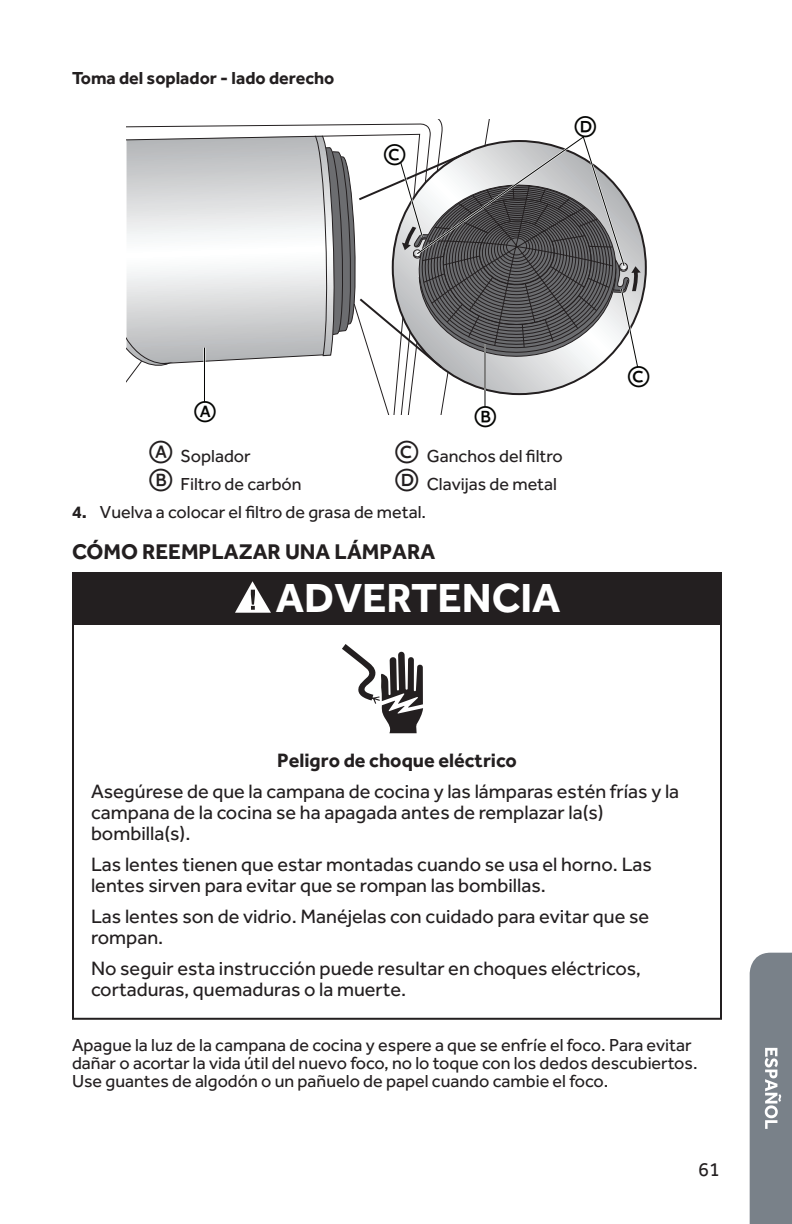
<style>
.page{position:relative;width:792px;height:1224px;background:#fff}
.page>*{position:absolute;margin:0;border:0;box-sizing:border-box;transform-origin:0 0}
.t1{font:700 42px "Effra";color:#fff}
.t2{font:28px "LTC Circled Caps";color:#040503}
.t3{font:700 22px "Effra";color:#231f20}
.t4{font:20px/21px "Effra";color:#231f20}
.t5{font:700 20px "Effra";color:#231f20}
.t6{font:18px/28px "Effra";color:#231f20}
.t7{font:700 18px "Effra";color:#231f20}
.s1{font-family:"LTC Circled Caps";font-size:30px}
.s2{font-weight:700}
</style>
<div class="page">
<div style="left:750px;top:953px;width:42px;height:271px;background:#798189"></div>
<svg style="left:127px;top:119px;width:514px;height:296px"></svg>
<svg style="left:342px;top:644px;width:81px;height:89px"></svg>
<div style="left:73px;top:573px;width:648px;height:52px;background:#231f20"></div>
<svg style="left:235px;top:581px;width:36px;height:32px"></svg>
<p class="t7" style="left:72px;top:67px;width:264px">Toma del soplador - lado derecho</p>
<h2 class="t2" style="left:384px;top:138px;width:23px">C</h2>
<h2 class="t2" style="left:574px;top:110px;width:23px">D</h2>
<h2 class="t2" style="left:194px;top:395px;width:23px">A</h2>
<h2 class="t2" style="left:475px;top:400px;width:23px">B</h2>
<p class="t6" style="left:149px;top:442px;width:154px"><span class="s1">A</span> Soplador<br><span class="s1">B</span> Filtro de carbón</p>
<p class="t6" style="left:395px;top:442px;width:169px"><span class="s1">C</span> Ganchos del filtro<br><span class="s1">D</span> Clavijas de metal</p>
<p class="t6" style="left:72px;top:498px;width:356px"><span class="s2">4.</span> Vuelva a colocar el filtro de grasa de metal.</p>
<p class="t3" style="left:72px;top:538px;width:365px">CÓMO REEMPLAZAR UNA LÁMPARA</p>
<h1 class="t1" style="left:276px;top:573px;width:286px">ADVERTENCIA</h1>
<h2 class="t2" style="left:628px;top:360px;width:23px">C</h2>
<p class="t5" style="left:277px;top:748px;width:241px">Peligro de choque eléctrico</p>
<p class="t4" style="left:91px;top:781px;width:590px">Asegúrese de que la campana de cocina y las lámparas estén frías y la campana de la cocina se ha apagada antes de remplazar la(s) bombilla(s).</p>
<p class="t4" style="left:91px;top:854px;width:563px">Las lentes tienen que estar montadas cuando se usa el horno. Las lentes sirven para evitar que se rompan las bombillas.</p>
<p class="t4" style="left:91px;top:906px;width:560px">Las lentes son de vidrio. Manéjelas con cuidado para evitar que se rompan.</p>
<p class="t4" style="left:91px;top:958px;width:551px">No seguir esta instrucción puede resultar en choques eléctricos, cortaduras, quemaduras o la muerte.</p>
<p class="t6" style="left:72px;top:1035px;width:627px;line-height:18px">Apague la luz de la campana de cocina y espere a que se enfríe el foco. Para evitar dañar o acortar la vida útil del nuevo foco, no lo toque con los dedos descubiertos.<br>Use guantes de algodón o un pañuelo de papel cuando cambie el foco.</p>
<p class="t4" style="left:698px;top:1158px;width:23px">61</p>
</div>
